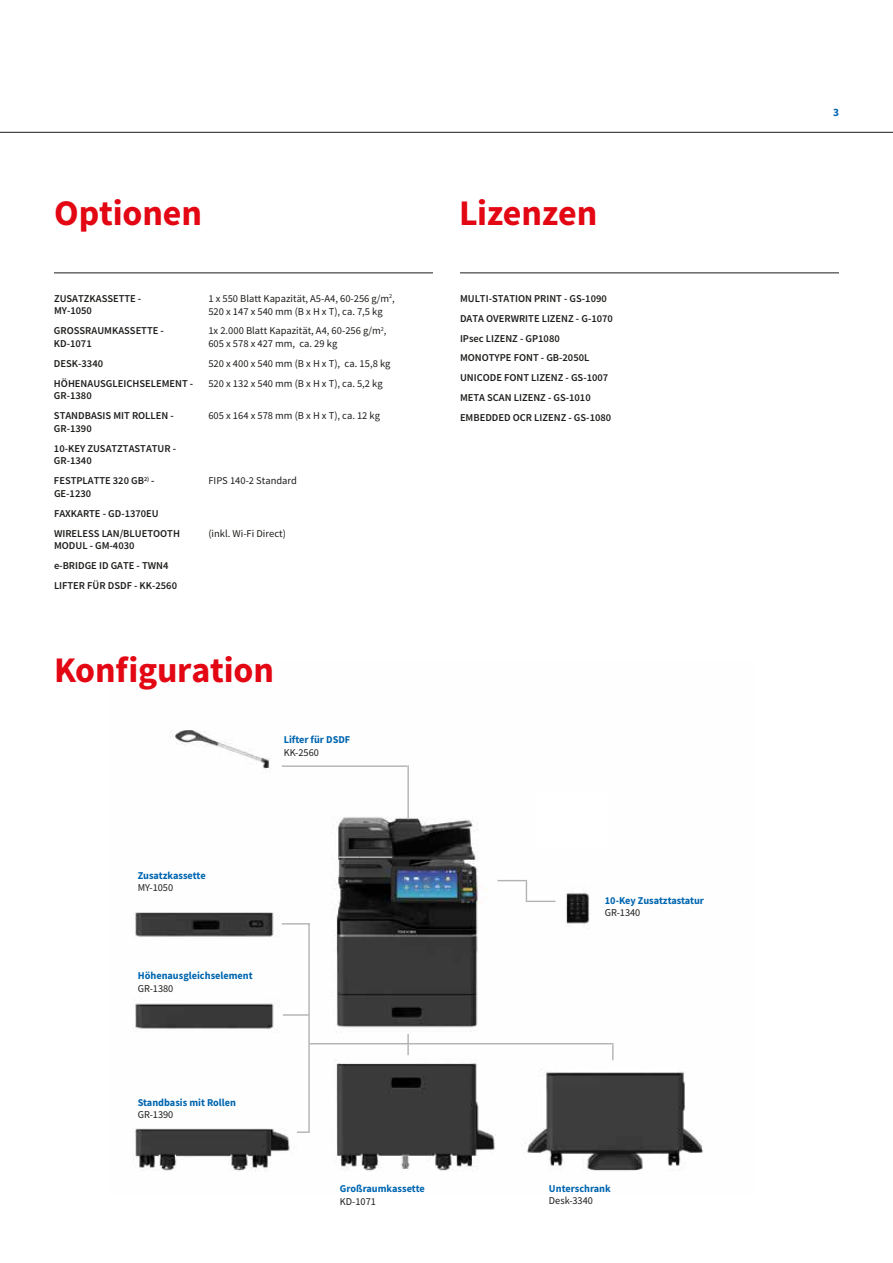
<style>
.page{position:relative;width:893px;height:1263px;background:#fff}
.page>*{position:absolute;margin:0;border:0;box-sizing:border-box;transform-origin:0 0}
.t1{font:700 36px "Toshiba Sans";letter-spacing:-.005em;color:#e30613}
.t2{font:700 11.25px "Toshiba Sans";color:#0065b0}
.t3{font:500 10.5px/20px "Toshiba Sans";color:#1d1d1b}
.t4{font:10.5px/12.8px "Toshiba Sans";color:#1d1d1b}
.t5{font:700 10.5px "Toshiba Sans";color:#0065b0}
</style>
<div class="page">
<hr style="left:0;top:132px;width:893px;height:1px;background:#1d1d1b">
<hr style="left:54px;top:273px;width:379px;height:1px;background:#1d1d1b">
<hr style="left:460px;top:273px;width:379px;height:1px;background:#1d1d1b">
<img style="left:133px;top:730px;width:570px;height:441px">
<hr style="left:310px;top:1043px;width:304px;height:1px;background:#b3b2b2">
<hr style="left:360px;top:856px;width:32px;height:2px;background:#b3b2b2">
<hr style="left:338px;top:856px;width:22px;height:2px;background:#b3b2b2">
<hr style="left:407px;top:1034px;width:2px;height:21px;background:#b3b2b2">
<hr style="left:283px;top:1014px;width:26px;height:2px;background:#b3b2b2">
<hr style="left:308px;top:923px;width:2px;height:210px;background:#b3b2b2">
<svg style="left:612px;top:1044px;width:2px;height:16px"></svg>
<hr style="left:282px;top:765px;width:125px;height:2px;background:#b3b2b2">
<hr style="left:407px;top:765px;width:2px;height:54px;background:#b3b2b2">
<svg style="left:297px;top:1131px;width:12px;height:2px"></svg>
<svg style="left:282px;top:923px;width:26px;height:1px"></svg>
<hr style="left:497px;top:880px;width:30px;height:1px;background:#b3b2b2">
<svg style="left:526px;top:881px;width:29px;height:21px"></svg>
<div style="left:537px;top:792px;width:71px;height:56px;background:#fff"></div>
<h1 class="t1" style="left:54px;top:189px;width:150px">Optionen</h1>
<p class="t3" style="left:54px;top:292px;width:89px;line-height:12.6px">ZUSATZKASSETTE -<br>MY-1050</p>
<p class="t4" style="left:208px;top:292px;width:188px">1 x 550 Blatt Kapazität, A5-A4, 60-256 g/m<sup>2</sup>,<br>520 x 147 x 540 mm (B x H x T), ca. 7,5 kg</p>
<p class="t3" style="left:54px;top:324px;width:111px;line-height:12.6px">GROSSRAUMKASSETTE -<br>KD-1071</p>
<p class="t4" style="left:208px;top:325px;width:180px">1x 2.000 Blatt Kapazität, A4, 60-256 g/m<sup>2</sup>,<br>605 x 578 x 427 mm, ca. 29 kg</p>
<p class="t3" style="left:54px;top:353px;width:51px">DESK-3340</p>
<p class="t4" style="left:208px;top:357px;width:183px">520 x 400 x 540 mm (B x H x T), ca. 15,8 kg</p>
<p class="t3" style="left:54px;top:377px;width:141px;line-height:12.6px">HÖHENAUSGLEICHSELEMENT -<br>GR-1380</p>
<p class="t4" style="left:208px;top:377px;width:176px">520 x 132 x 540 mm (B x H x T), ca. 5,2 kg</p>
<p class="t3" style="left:54px;top:409px;width:121px;line-height:12.6px">STANDBASIS MIT ROLLEN -<br>GR-1390</p>
<p class="t4" style="left:208px;top:409px;width:173px">605 x 164 x 578 mm (B x H x T), ca. 12 kg</p>
<p class="t3" style="left:54px;top:442px;width:124px;line-height:12.6px">10-KEY ZUSATZTASTATUR -<br>GR-1340</p>
<p class="t3" style="left:54px;top:474px;width:102px;line-height:12.6px">FESTPLATTE 320 GB<sup>2)</sup> -<br>GE-1230</p>
<p class="t4" style="left:208px;top:474px;width:90px">FIPS 140-2 Standard</p>
<p class="t3" style="left:54px;top:503px;width:127px">FAXKARTE - GD-1370EU<br>WIRELESS LAN/BLUETOOTH</p>
<p class="t3" style="left:54px;top:536px;width:82px">MODUL - GM-4030</p>
<p class="t4" style="left:208px;top:527px;width:79px">(inkl. Wi-Fi Direct)</p>
<p class="t3" style="left:54px;top:555px;width:125px">e-BRIDGE ID GATE - TWN4<br>LIFTER FÜR DSDF - KK-2560</p>
<h1 class="t1" style="left:54px;top:645px;width:222px">Konfiguration</h1>
<p class="t5" style="left:284px;top:733px;width:68px">Lifter für DSDF</p>
<p class="t4" style="left:284px;top:746px;width:37px">KK-2560</p>
<h1 class="t1" style="left:459px;top:189px;width:140px">Lizenzen</h1>
<p class="t3" style="left:460px;top:288px;width:154px">MULTI-STATION PRINT - GS-1090<br>DATA OVERWRITE LIZENZ - G-1070<br>IPsec LIZENZ - GP1080<br>MONOTYPE FONT - GB-2050L<br>UNICODE FONT LIZENZ - GS-1007<br>META SCAN LIZENZ - GS-1010<br>EMBEDDED OCR LIZENZ - GS-1080</p>
<p class="t5" style="left:138px;top:868px;width:69px">Zusatzkassette</p>
<p class="t4" style="left:138px;top:881px;width:37px">MY-1050</p>
<p class="t5" style="left:138px;top:969px;width:116px">Höhenausgleichselement</p>
<p class="t4" style="left:138px;top:982px;width:37px">GR-1380</p>
<p class="t5" style="left:138px;top:1095px;width:100px">Standbasis mit Rollen</p>
<p class="t4" style="left:138px;top:1108px;width:37px">GR-1390</p>
<p class="t5" style="left:340px;top:1182px;width:86px">Großraumkassette</p>
<p class="t4" style="left:340px;top:1195px;width:37px">KD-1071</p>
<p class="t5" style="left:605px;top:893px;width:101px">10-Key Zusatztastatur</p>
<p class="t4" style="left:605px;top:906px;width:37px">GR-1340</p>
<p class="t5" style="left:549px;top:1181px;width:63px">Unterschrank</p>
<p class="t4" style="left:549px;top:1194px;width:46px">Desk-3340</p>
<p class="t2" style="left:833px;top:104px;width:7px">3</p>
</div>
